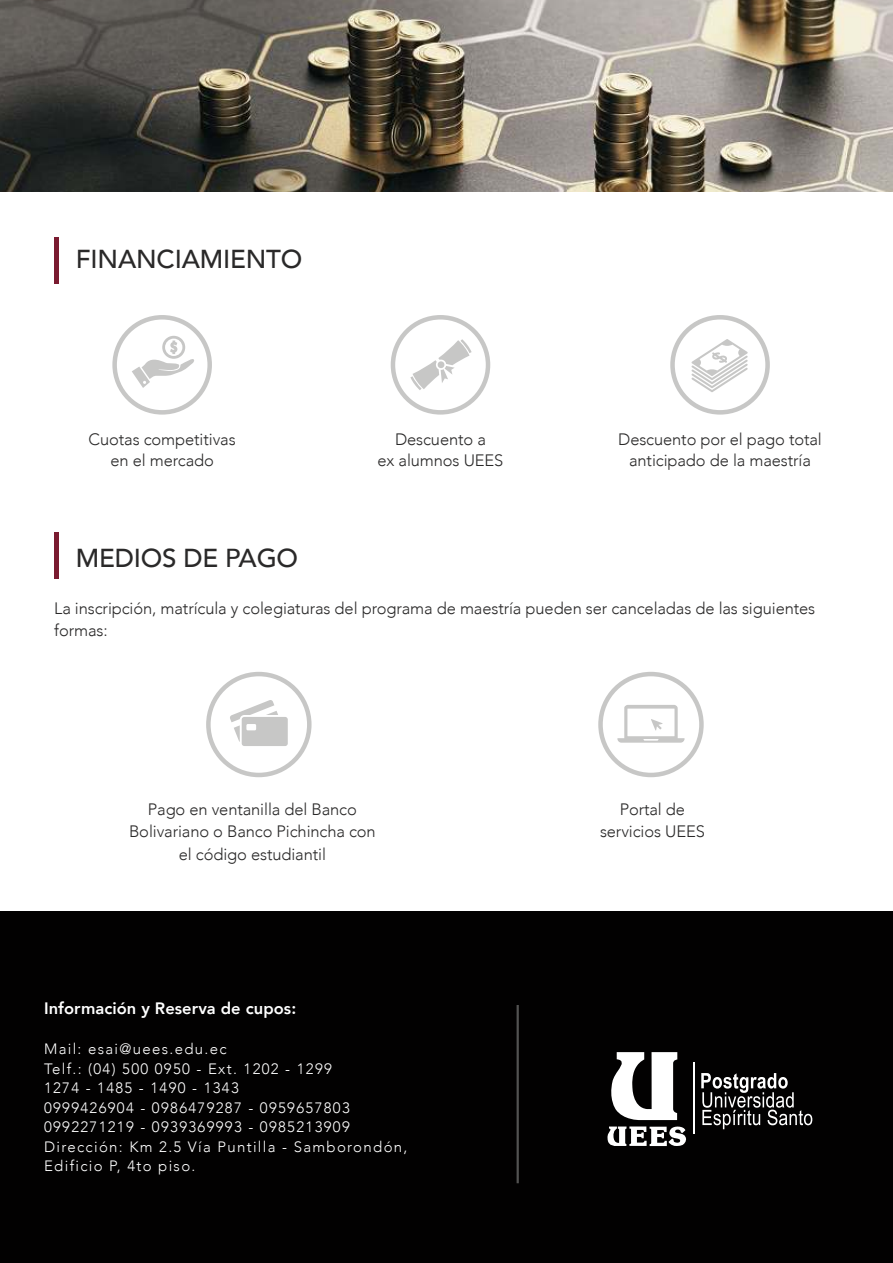
<style>
.page{position:relative;width:893px;height:1263px;background:#fff}
.page>*{position:absolute;margin:0;border:0;box-sizing:border-box;transform-origin:0 0}
.t1{font:500 25.95px "Avenir";letter-spacing:-.005em;color:#2a2929}
.t2{font:300 16.5px/22.5px "Avenir";letter-spacing:-.005em;color:#2a2929;text-align:center}
.t3{font:800 16.5px "Avenir";letter-spacing:.005em;color:#fff}
.t4{font:300 15px/19.5px "Avenir";letter-spacing:.09em;color:#fff}
</style>
<div class="page">
<img style="left:0;top:0;width:893px;height:191px">
<hr style="left:55px;top:237px;width:4px;height:46px;background:#7a1b30">
<hr style="left:55px;top:533px;width:4px;height:46px;background:#7a1b30">
<div style="left:206px;top:672px;width:106px;height:105px;border:5px solid #c7c7c6;border-radius:50%"></div>
<div style="left:598px;top:672px;width:106px;height:105px;border:5px solid #c7c7c6;border-radius:50%"></div>
<svg style="left:230px;top:700px;width:58px;height:46px"></svg>
<svg style="left:617px;top:705px;width:68px;height:38px"></svg>
<div style="left:0;top:912px;width:893px;height:351px;background:#020101"></div>
<hr style="left:694px;top:1062px;width:1px;height:72px;background:#fff">
<svg style="left:701px;top:1073px;width:111px;height:56px"></svg>
<svg style="left:607px;top:1052px;width:79px;height:94px"></svg>
<hr style="left:517px;top:1005px;width:2px;height:178px;background:#a4a4a3">
<div style="left:112px;top:315px;width:100px;height:100px;border:5px solid #c7c7c6;border-radius:50%"></div>
<svg style="left:132px;top:336px;width:62px;height:52px"></svg>
<div style="left:670px;top:315px;width:100px;height:100px;border:5px solid #c7c7c6;border-radius:50%"></div>
<svg style="left:691px;top:339px;width:57px;height:53px"></svg>
<div style="left:391px;top:315px;width:99px;height:100px;border:5px solid #c7c7c6;border-radius:50%"></div>
<svg style="left:410px;top:339px;width:62px;height:51px"></svg>
<h1 class="t1" style="left:76px;top:244px;width:228px">FINANCIAMIENTO</h1>
<p class="t2" style="left:89px;top:429px;width:149px;line-height:21px">Cuotas competitivas en el mercado</p>
<p class="t2" style="left:378px;top:429px;width:127px;line-height:21px">Descuento a<br>ex alumnos UEES</p>
<p class="t2" style="left:618px;top:429px;width:205px;line-height:21px">Descuento por el pago total anticipado de la maestría</p>
<h1 class="t1" style="left:76px;top:543px;width:224px">MEDIOS DE PAGO</h1>
<p class="t2" style="left:54px;top:597px;width:762px;text-align:left">La inscripción, matrícula y colegiaturas del programa de maestría pueden ser canceladas de las siguientes formas:</p>
<p class="t2" style="left:129px;top:798px;width:248px">Pago en ventanilla del Banco<br>Bolivariano o Banco Pichincha con el código estudiantil</p>
<p class="t2" style="left:600px;top:798px;width:106px">Portal de servicios UEES</p>
<p class="t3" style="left:44px;top:1002px;width:254px">Información y Reserva de cupos:</p>
<p class="t4" style="left:44px;top:1040px;width:365px">Mail: esai@uees.edu.ec<br>Telf.: (04) 500 0950 - Ext. 1202 - 1299<br>1274 - 1485 - 1490 - 1343<br>0999426904 - 0986479287 - 0959657803<br>0992271219 - 0939369993 - 0985213909<br>Dirección: Km 2.5 Vía Puntilla - Samborondón,<br>Edificio P, 4to piso.</p>
</div>
